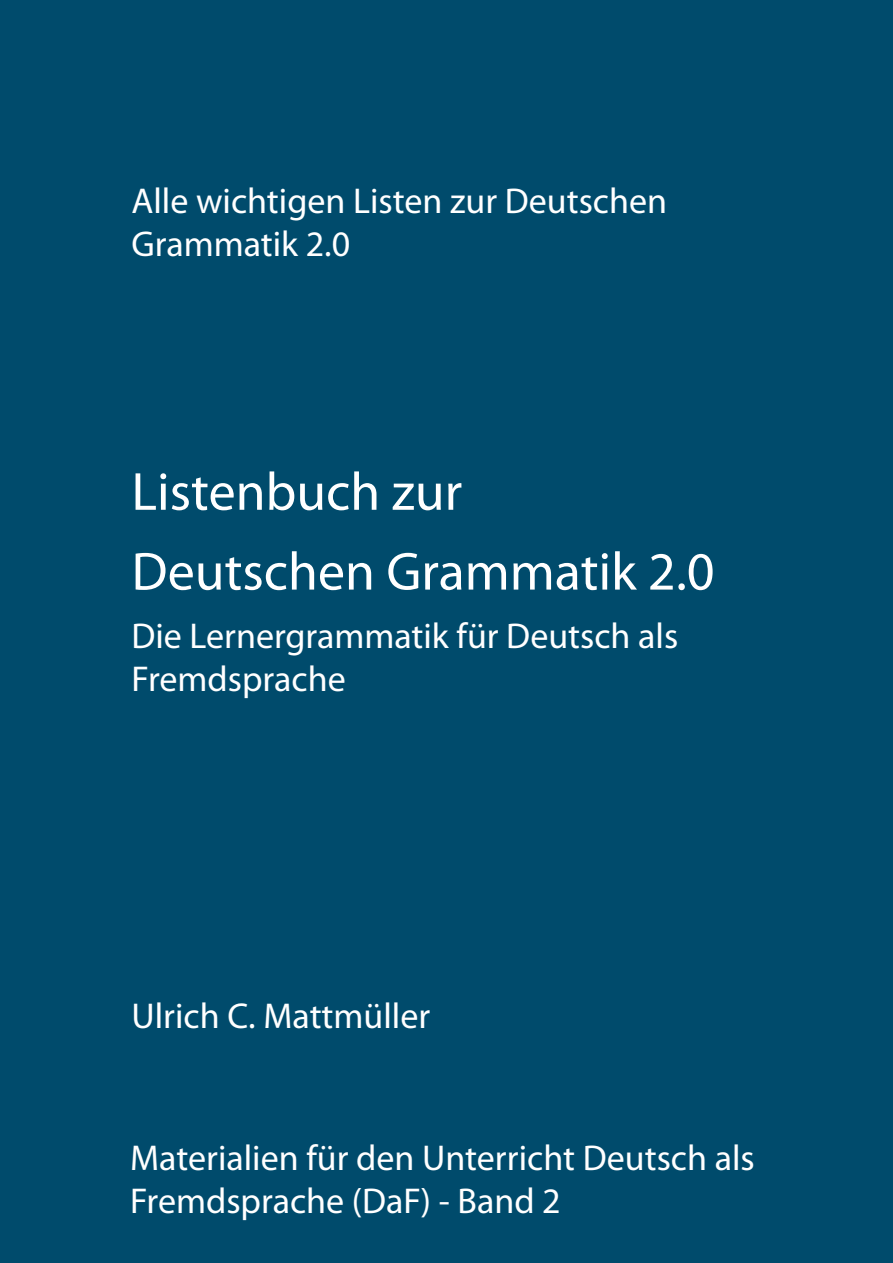
<style>
.page{position:relative;width:893px;height:1263px;background:#004b6c}
.page>*{position:absolute;margin:0;border:0;box-sizing:border-box;transform-origin:0 0}
.Li_Cover_Haupttitel{font:54px "Myriad Pro";color:#fff}
.Li_Cover_Untertitel{font:36px/43.2px "Myriad Pro";color:#fff}
.Li_Cover_Reihentitel{font:36px/43.2px "Myriad Pro";color:#fff}
</style>
<div class="page">
<div style="left:131px;top:185px;width:631px;height:893px;background:#004b6c"></div>
<p class="Li_Cover_Untertitel" style="left:131px;top:178px;width:537px">Alle wichtigen Listen zur Deutschen<br>Grammatik 2.0</p>
<p class="Li_Cover_Haupttitel" style="left:131px;top:458px;width:332px">Listenbuch zur</p>
<p class="Li_Cover_Haupttitel" style="left:131px;top:538px;width:584px">Deutschen Grammatik 2.0</p>
<p class="Li_Cover_Untertitel" style="left:131px;top:613px;width:548px">Die Lernergrammatik für Deutsch als<br>Fremdsprache</p>
<p class="Li_Cover_Untertitel" style="left:131px;top:993px;width:300px">Ulrich C. Mattmüller</p>
<p class="Li_Cover_Reihentitel" style="left:130px;top:1135px;width:626px">Materialien für den Unterricht Deutsch als<br>Fremdsprache (DaF) - Band 2</p>
</div>
